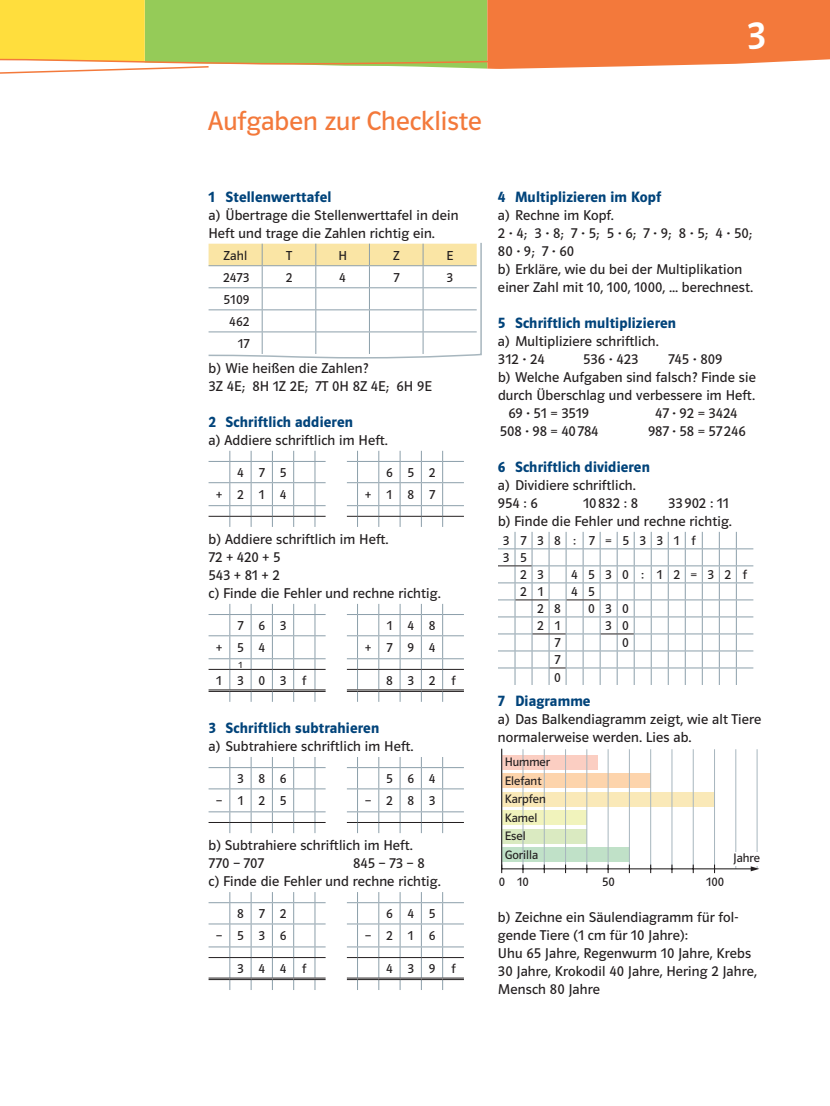
<style>
.page{position:relative;width:830px;height:1106px;background:#fff}
.page>*{position:absolute;margin:0;border:0;box-sizing:border-box;transform-origin:0 0}
.t1{font:39px "Polo MA11 K Krftg";color:#fff}
.t2{font:27px "Polo MA11 K Buch";color:#f3793b}
.t3{font:15px "Polo MA11 K Hfett";letter-spacing:.01em;color:#00437a}
.t4{font:14.25px/18px "Polo MA11 K Buch";letter-spacing:.01em;color:#231f20}
.t5{font:13.05px/17.2px "Polo MA11 K Buch";letter-spacing:1.12em;color:#231f20}
.t6{font:13.05px "Polo MA11 K Buch";letter-spacing:.8em;color:#231f20}
.t7{font:13.05px "Polo MA11 K Buch";letter-spacing:.795em;color:#231f20}
.t8{font:13.05px/22px "Polo MA11 K Buch";letter-spacing:.01em;color:#231f20;text-align:right}
.t9{font:12.3px "Polo MA11 K Buch";color:#231f20}
.t10{font:9px "Polo MA11 K Buch";color:#231f20}
</style>
<div class="page">
<svg style="left:0;top:0;width:829px;height:74px;background:#d4b45d"></svg>
<svg style="left:347px;top:451px;width:116px;height:76px"></svg>
<svg style="left:208px;top:451px;width:117px;height:76px"></svg>
<svg style="left:208px;top:604px;width:117px;height:98px"></svg>
<svg style="left:347px;top:604px;width:116px;height:98px"></svg>
<svg style="left:347px;top:757px;width:116px;height:76px"></svg>
<svg style="left:208px;top:757px;width:117px;height:76px"></svg>
<svg style="left:208px;top:892px;width:117px;height:98px"></svg>
<svg style="left:347px;top:892px;width:116px;height:98px"></svg>
<svg style="left:498px;top:532px;width:255px;height:153px"></svg>
<div style="left:501px;top:847px;width:128px;height:14px;background:#c0e1c8"></div>
<div style="left:501px;top:828px;width:85px;height:15px;background:#daeac1"></div>
<div style="left:501px;top:810px;width:85px;height:14px;background:#f1f3bc"></div>
<div style="left:501px;top:792px;width:213px;height:14px;background:#fae9b8"></div>
<div style="left:501px;top:773px;width:149px;height:15px;background:#fdd4ac"></div>
<div style="left:501px;top:755px;width:96px;height:14px;background:#fbcec2"></div>
<hr style="left:522px;top:749px;width:1px;height:119px;background:#a7b6be">
<hr style="left:543px;top:749px;width:1px;height:119px;background:#a7b6be">
<hr style="left:564px;top:749px;width:1px;height:119px;background:#a7b6be">
<hr style="left:586px;top:749px;width:1px;height:119px;background:#a7b6be">
<hr style="left:607px;top:749px;width:1px;height:119px;background:#a7b6be">
<hr style="left:628px;top:749px;width:1px;height:119px;background:#a7b6be">
<hr style="left:650px;top:749px;width:1px;height:119px;background:#a7b6be">
<hr style="left:671px;top:749px;width:1px;height:119px;background:#a7b6be">
<hr style="left:692px;top:749px;width:1px;height:119px;background:#a7b6be">
<hr style="left:713px;top:749px;width:1px;height:119px;background:#a7b6be">
<hr style="left:735px;top:749px;width:1px;height:119px;background:#a7b6be">
<hr style="left:756px;top:749px;width:1px;height:119px;background:#a7b6be">
<hr style="left:501px;top:868px;width:253px;height:1px;background:#231f20">
<svg style="left:750px;top:866px;width:9px;height:5px"></svg>
<div style="left:732px;top:852px;width:27px;height:14px;background:#fff"></div>
<hr style="left:501px;top:749px;width:1px;height:119px;background:#231f20">
<svg style="left:208px;top:242px;width:274px;height:117px"></svg>
<h1 class="t1" style="left:746px;top:14px;width:21px">3</h1>
<h2 class="t2" style="left:207px;top:106px;width:276px">Aufgaben zur Checkliste</h2>
<p class="t3" style="left:208px;top:188px;width:124px">1 Stellenwerttafel</p>
<p class="t4" style="left:208px;top:206px;width:251px">a) Übertrage die Stellenwerttafel in dein<br>Heft und trage die Zahlen richtig ein.</p>
<p class="t5" style="left:223px;top:247px;width:25px">Zahl</p>
<p class="t5" style="left:286px;top:247px;width:7px">T</p>
<p class="t5" style="left:338px;top:247px;width:10px">H</p>
<p class="t5" style="left:393px;top:247px;width:8px">Z</p>
<p class="t5" style="left:446px;top:247px;width:8px">E</p>
<p class="t5" style="left:223px;top:269px;width:28px">2473</p>
<p class="t5" style="left:285px;top:269px;width:8px">2</p>
<p class="t5" style="left:339px;top:269px;width:8px">4</p>
<p class="t5" style="left:393px;top:269px;width:8px">7</p>
<p class="t5" style="left:446px;top:269px;width:8px">3</p>
<p class="t8" style="left:223px;top:289px;width:28px">5109<br>462<br>17</p>
<p class="t4" style="left:208px;top:359px;width:225px">b) Wie heißen die Zahlen?<br>3Z 4E; 8H 1Z 2E; 7T 0H 8Z 4E; 6H 9E</p>
<p class="t3" style="left:208px;top:413px;width:146px">2 Schriftlich addieren</p>
<p class="t4" style="left:208px;top:431px;width:181px">a) Addiere schriftlich im Heft.</p>
<p class="t5" style="left:237px;top:464px;width:51px">475</p>
<p class="t5" style="left:386px;top:464px;width:51px">652</p>
<p class="t5" style="left:215px;top:486px;width:72px">+214</p>
<p class="t5" style="left:364px;top:486px;width:72px">+187</p>
<p class="t4" style="left:208px;top:530px;width:233px">b) Addiere schriftlich im Heft.<br>72+420+5<br>543+81+2<br>c) Finde die Fehler und rechne richtig.</p>
<p class="t5" style="left:237px;top:617px;width:50px">763</p>
<p class="t5" style="left:386px;top:617px;width:50px">148</p>
<p class="t5" style="left:215px;top:639px;width:51px">+54</p>
<p class="t5" style="left:364px;top:639px;width:72px">+794</p>
<p class="t10" style="left:238px;top:659px;width:5px">1</p>
<p class="t5" style="left:216px;top:672px;width:92px">1303f</p>
<p class="t5" style="left:386px;top:672px;width:71px">832f</p>
<p class="t3" style="left:208px;top:719px;width:172px">3 Schriftlich subtrahieren</p>
<p class="t4" style="left:208px;top:737px;width:206px">a) Subtrahiere schriftlich im Heft.</p>
<p class="t5" style="left:237px;top:770px;width:51px">386</p>
<p class="t5" style="left:386px;top:770px;width:51px">564</p>
<p class="t5" style="left:215px;top:792px;width:72px">–125</p>
<p class="t5" style="left:364px;top:792px;width:72px">–283</p>
<p class="t4" style="left:208px;top:836px;width:205px">b) Subtrahiere schriftlich im Heft.<br>770 – 707</p>
<p class="t4" style="left:208px;top:854px;width:233px;text-indent:145px">845–73–8<br>c) Finde die Fehler und rechne richtig.</p>
<p class="t5" style="left:237px;top:905px;width:51px">872</p>
<p class="t5" style="left:386px;top:905px;width:51px">645</p>
<p class="t5" style="left:215px;top:927px;width:72px">–536</p>
<p class="t5" style="left:364px;top:927px;width:72px">–216</p>
<p class="t5" style="left:237px;top:960px;width:71px">344f</p>
<p class="t5" style="left:386px;top:960px;width:71px">439f</p>
<p class="t3" style="left:497px;top:188px;width:165px">4 Multiplizieren im Kopf</p>
<p class="t4" style="left:497px;top:206px;width:256px">a) Rechne im Kopf.<br>2·4; 3·8; 7·5; 5·6; 7·9; 8·5; 4·50;<br>80·9; 7·60<br>b) Erkläre, wie du bei der Multiplikation einer Zahl mit 10, 100, 1000, ... berechnest.</p>
<p class="t3" style="left:497px;top:314px;width:179px">5 Schriftlich multiplizieren</p>
<p class="t4" style="left:497px;top:332px;width:162px">a) Multipliziere schriftlich.<br>312 · 24</p>
<p class="t4" style="left:583px;top:350px;width:57px">536 · 423</p>
<p class="t4" style="left:668px;top:350px;width:56px">745 · 809</p>
<p class="t4" style="left:497px;top:368px;width:259px">b) Welche Aufgaben sind falsch? Finde sie</p>
<p class="t4" style="left:497px;top:386px;width:258px">durch Überschlag und verbessere im Heft.</p>
<p class="t4" style="left:508px;top:404px;width:82px">69·51 = 3519</p>
<p class="t4" style="left:655px;top:404px;width:84px">47·92 = 3424</p>
<p class="t4" style="left:499px;top:422px;width:100px">508·98 = 40784</p>
<p class="t4" style="left:647px;top:422px;width:99px">987·58 = 57246</p>
<p class="t3" style="left:497px;top:458px;width:153px">6 Schriftlich dividieren</p>
<p class="t4" style="left:497px;top:476px;width:139px">a) Dividiere schriftlich.<br>954 : 6</p>
<p class="t4" style="left:497px;top:494px;width:235px;text-align:right">33902 : 11<br>b) Finde die Fehler und rechne richtig.</p>
<p class="t6" style="left:502px;top:534px;width:194px">3738 : 7=5331 f</p>
<p class="t5" style="left:502px;top:549px;width:25px">3 5</p>
<p class="t5" style="left:520px;top:566px;width:25px">2 3</p>
<p class="t7" style="left:571px;top:568px;width:177px">4530 : 12=32f</p>
<p class="t5" style="left:520px;top:583px;width:25px">2 1</p>
<p class="t5" style="left:571px;top:583px;width:25px">4 5</p>
<p class="t5" style="left:537px;top:600px;width:25px">2 8</p>
<p class="t5" style="left:588px;top:600px;width:42px">030</p>
<p class="t5" style="left:537px;top:617px;width:25px">2 1</p>
<p class="t5" style="left:605px;top:617px;width:25px">3 0</p>
<p class="t5" style="left:554px;top:634px;width:8px">7</p>
<p class="t5" style="left:622px;top:634px;width:8px">0</p>
<p class="t5" style="left:554px;top:651px;width:8px">7<br>0</p>
<p class="t3" style="left:497px;top:692px;width:94px">7 Diagramme</p>
<p class="t4" style="left:497px;top:710px;width:265px">a) Das Balkendiagramm zeigt, wie alt Tiere normalerweise werden. Lies ab.</p>
<p class="t4" style="left:583px;top:494px;width:56px">10832 : 8</p>
<p class="t9" style="left:504px;top:755px;width:47px">Hummer</p>
<p class="t9" style="left:504px;top:774px;width:38px">Elefant</p>
<p class="t9" style="left:504px;top:792px;width:43px">Karpfen</p>
<p class="t9" style="left:504px;top:811px;width:34px">Kamel</p>
<p class="t9" style="left:504px;top:829px;width:22px">Esel</p>
<p class="t9" style="left:504px;top:848px;width:35px">Gorilla</p>
<p class="t9" style="left:498px;top:875px;width:31px">0 10</p>
<p class="t9" style="left:602px;top:875px;width:14px">50</p>
<p class="t9" style="left:705px;top:875px;width:19px">100</p>
<p class="t9" style="left:732px;top:851px;width:28px">Jahre</p>
<p class="t4" style="left:497px;top:908px;width:260px">b) Zeichne ein Säulendiagramm für fol&shy;gende Tiere (1 cm für 10 Jahre):<br>Uhu 65 Jahre, Regenwurm 10 Jahre, Krebs 30 Jahre, Krokodil 40 Jahre, Hering 2 Jahre, Mensch 80 Jahre</p>
</div>
